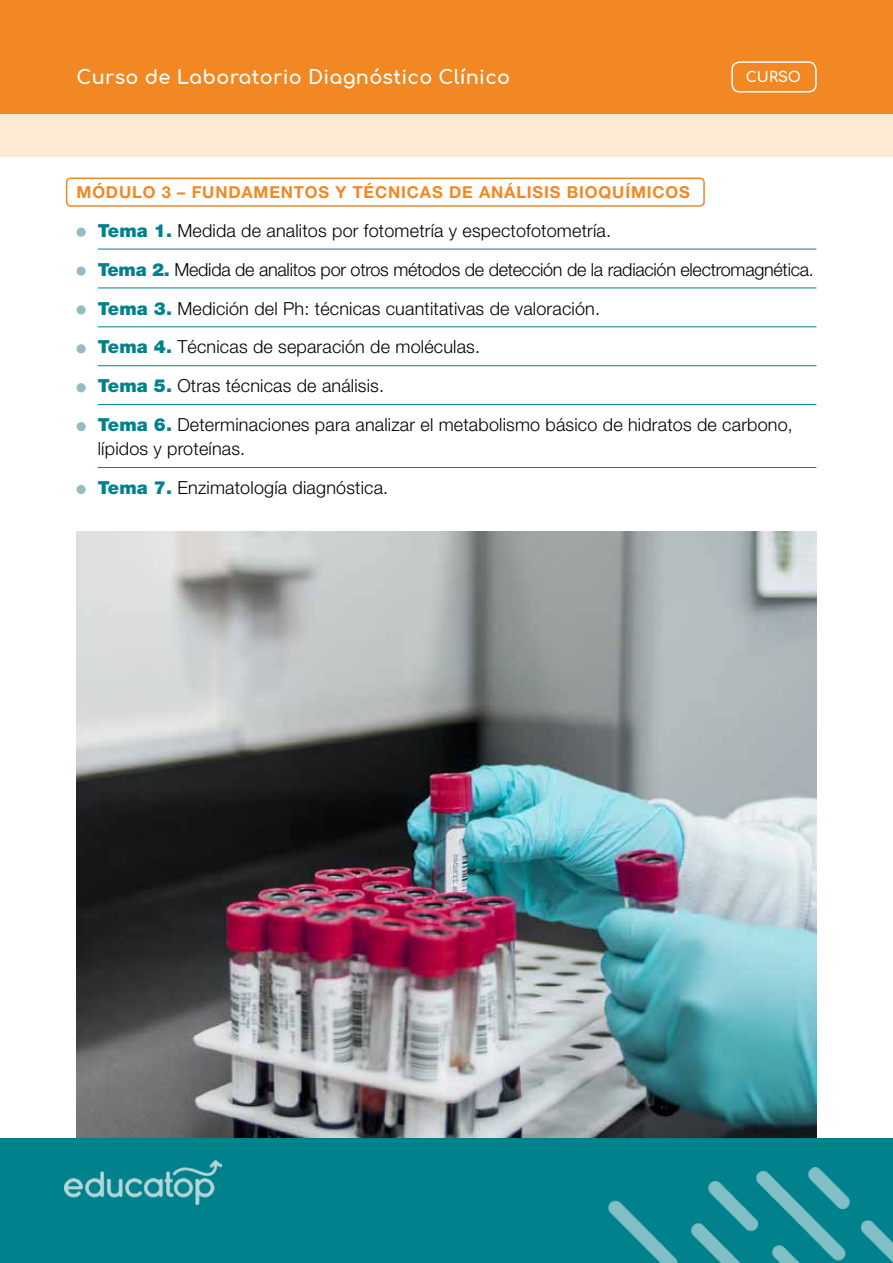
<style>
.page{position:relative;width:893px;height:1263px;background:#fff}
.page>*{position:absolute;margin:0;border:0;box-sizing:border-box;transform-origin:0 0}
.t1{font:700 19.2px "Comfortaa";letter-spacing:.015em;color:#fff}
.t2{font:300 18px/38.8px "Helvetica Neue";letter-spacing:.01em;color:#000}
.t3{font:700 16.5px "Helvetica Neue";letter-spacing:.05em;color:#f18823}
.t4{font:700 14.25px "Comfortaa";color:#fff}
.s1{font-weight:900;color:#00818c}
</style>
<div class="page">
<img style="left:77px;top:531px;width:739px;height:607px">
<div style="left:0;top:43px;width:893px;height:114px;background:#fee9d5"></div>
<div style="left:0;top:1138px;width:893px;height:125px;background:#00818c"></div>
<img style="left:608px;top:1167px;width:285px;height:96px">
<img style="left:64px;top:1160px;width:158px;height:46px">
<hr style="left:98px;top:249px;width:718px;height:1px;background:#00818c">
<hr style="left:98px;top:288px;width:718px;height:1px;background:#00818c">
<hr style="left:98px;top:326px;width:718px;height:1px;background:#00818c">
<hr style="left:98px;top:365px;width:718px;height:1px;background:#00818c">
<hr style="left:98px;top:404px;width:718px;height:1px;background:#00818c">
<hr style="left:98px;top:467px;width:718px;height:1px;background:#00818c">
<div style="left:77px;top:228px;width:9px;height:9px;background:#96bbc3;border-radius:50%"></div>
<div style="left:77px;top:266px;width:9px;height:10px;background:#96bbc3;border-radius:50%"></div>
<div style="left:77px;top:305px;width:9px;height:10px;background:#96bbc3;border-radius:50%"></div>
<div style="left:77px;top:344px;width:9px;height:9px;background:#96bbc3;border-radius:50%"></div>
<div style="left:77px;top:383px;width:9px;height:9px;background:#96bbc3;border-radius:50%"></div>
<div style="left:77px;top:422px;width:9px;height:9px;background:#96bbc3;border-radius:50%"></div>
<div style="left:77px;top:485px;width:9px;height:9px;background:#96bbc3;border-radius:50%"></div>
<div style="left:66px;top:178px;width:639px;height:29px;border:2px solid #f18823;border-radius:4px"></div>
<div style="left:0;top:0;width:893px;height:113px;background:#f18823"></div>
<div style="left:731px;top:61px;width:86px;height:32px;border:2px solid #fff;border-radius:7px"></div>
<p class="t1" style="left:77px;top:59px;width:435px">Curso de Laboratorio Diagnóstico Clínico</p>
<p class="t4" style="left:746px;top:64px;width:57px">CURSO</p>
<p class="t3" style="left:77px;top:182px;width:615px">MÓDULO 3 – FUNDAMENTOS Y TÉCNICAS DE ANÁLISIS BIOQUÍMICOS</p>
<p class="t2" style="left:98px;top:211px;width:718px"><span class="s1">Tema 1.</span> Medida de analitos por fotometría y espectofotometría.<br><span class="s1">Tema 2.</span> Medida de analitos por otros métodos de detección de la radiación electromagnética.<br><span class="s1">Tema 3.</span> Medición del Ph: técnicas cuantitativas de valoración.<br><span class="s1">Tema 4.</span> Técnicas de separación de moléculas.<br><span class="s1">Tema 5.</span> Otras técnicas de análisis.<br><span class="s1">Tema 6.</span> Determinaciones para analizar el metabolismo básico de hidratos de carbono,</p>
<p class="t2" style="left:98px;top:429px;width:292px">lípidos y proteínas.<br><span class="s1">Tema 7.</span> Enzimatología diagnóstica.</p>
</div>
